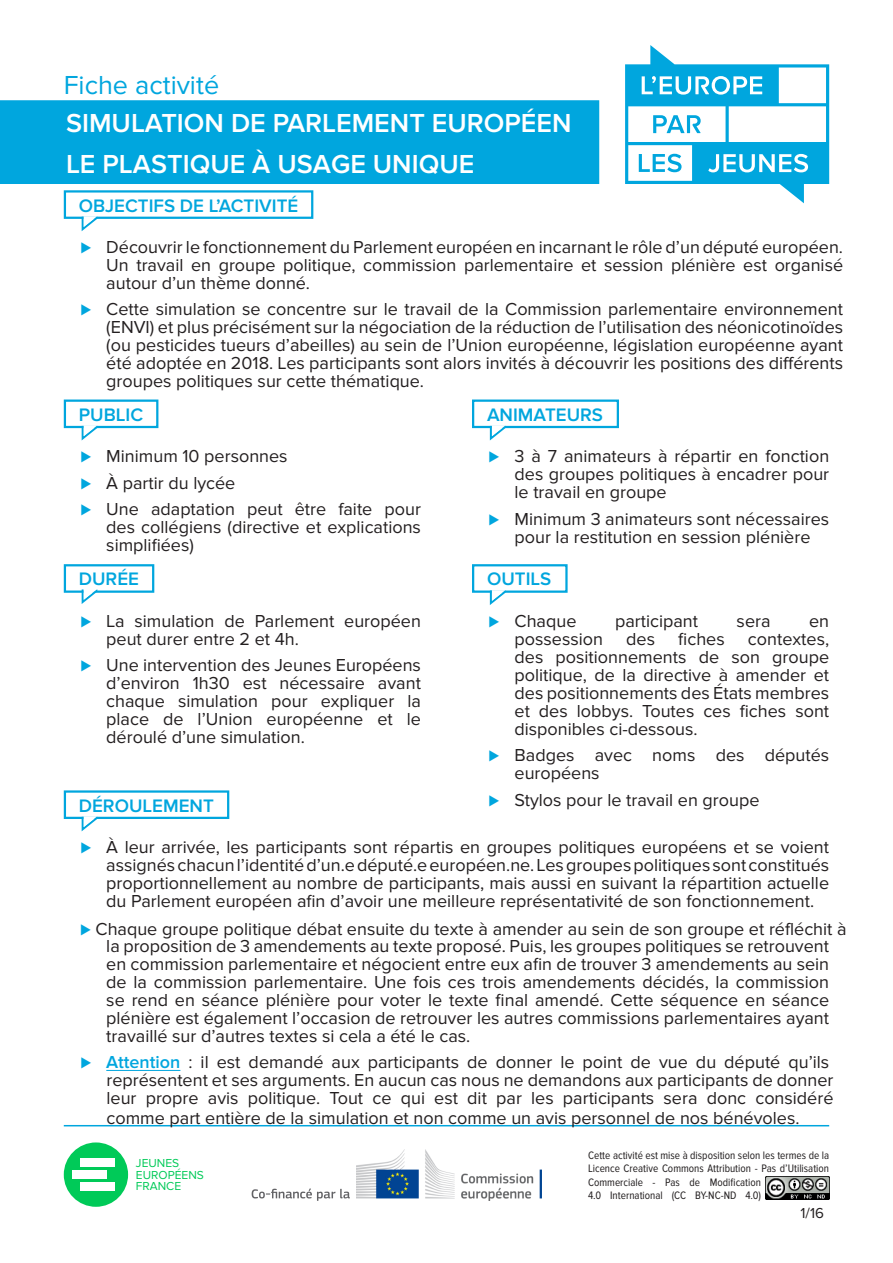
<style>
.page{position:relative;width:893px;height:1263px;background:#fff}
.page>*{position:absolute;margin:0;border:0;box-sizing:border-box;transform-origin:0 0}
.t1{font:600 27px/41px "Proxima Nova";color:#fff}
.t2{font:27px "Proxima Nova";color:#00a6de}
.Style_de_paragraphe{font:600 18.75px "Proxima Nova";color:#00a6de}
.t3{font:18px/18px "Proxima Nova";color:#231f20;text-align:justify}
.t4{font:15px "Proxima Nova A";color:#231f20}
.t5{font:12px/11.9px "Proxima Nova";color:#00ca58}
.Style_de_paragraphe-2{font:11.25px/13.5px "Proxima Nova Cond";color:#231f20}
.s1{color:#00a6de}
.s2{font-weight:600;color:#00a6de}
</style>
<div class="page">
<img style="left:357px;top:1150px;width:185px;height:51px">
<svg style="left:252px;top:1188px;width:98px;height:13px"></svg>
<div style="left:64px;top:1142px;width:64px;height:64px;background:#00ca58;border-radius:50%"></div>
<div style="left:80px;top:1159px;width:35px;height:8px;background:#fff"></div>
<div style="left:72px;top:1170px;width:35px;height:9px;background:#fff"></div>
<div style="left:80px;top:1182px;width:35px;height:8px;background:#fff"></div>
<hr style="left:64px;top:1125px;width:765px;height:1px;background:#00a6de">
<img style="left:765px;top:1177px;width:64px;height:22px">
<div style="left:64px;top:190px;width:249px;height:29px;border:2px solid #00a6de"></div>
<svg style="left:82px;top:216px;width:15px;height:15px"></svg>
<div style="left:64px;top:399px;width:94px;height:29px;border:2px solid #00a6de"></div>
<svg style="left:82px;top:426px;width:15px;height:14px"></svg>
<div style="left:64px;top:564px;width:90px;height:29px;border:2px solid #00a6de"></div>
<svg style="left:82px;top:589px;width:15px;height:15px"></svg>
<div style="left:472px;top:399px;width:147px;height:29px;border:2px solid #00a6de"></div>
<svg style="left:490px;top:426px;width:16px;height:14px"></svg>
<div style="left:472px;top:564px;width:96px;height:29px;border:2px solid #00a6de"></div>
<svg style="left:490px;top:590px;width:16px;height:15px"></svg>
<hr style="left:106px;top:1070px;width:74px;height:1px;background:#00a6de">
<div style="left:64px;top:790px;width:165px;height:29px;border:2px solid #00a6de"></div>
<svg style="left:82px;top:816px;width:15px;height:15px"></svg>
<svg style="left:625px;top:45px;width:204px;height:158px"></svg>
<div style="left:1px;top:101px;width:597px;height:82px;background:#00a6de"></div>
<div style="left:0;top:100px;width:599px;height:84px;border:2px solid #00a6de"></div>
<p class="t2" style="left:64px;top:69px;width:157px">Fiche activité</p>
<p class="t1" style="left:66px;top:103px;width:507px">SIMULATION DE PARLEMENT EUROPÉEN<br>LE PLASTIQUE À USAGE UNIQUE</p>
<p class="Style_de_paragraphe" style="left:79px;top:195px;width:221px">OBJECTIFS DE L’ACTIVITÉ</p>
<p class="t3" style="left:106px;top:238px;width:738px;text-indent:-26px"><span class="s1">⊲</span> Découvrir le fonctionnement du Parlement européen en incarnant le rôle d’un député européen.<br>Un travail en groupe politique, commission parlementaire et session plénière est organisé autour d’un thème donné.</p>
<p class="t3" style="left:106px;top:301px;width:738px;text-indent:-26px"><span class="s1">⊲</span> Cette simulation se concentre sur le travail de la Commission parlementaire environnement (ENVI) et plus précisément sur la négociation de la réduction de l’utilisation des néonicotinoïdes (ou pesticides tueurs d’abeilles) au sein de l’Union européenne, législation européenne ayant été adoptée en 2018. Les participants sont alors invités à découvrir les positions des différents groupes politiques sur cette thématique.</p>
<p class="Style_de_paragraphe" style="left:79px;top:404px;width:66px">PUBLIC</p>
<p class="Style_de_paragraphe" style="left:487px;top:404px;width:118px">ANIMATEURS</p>
<p class="t3" style="left:80px;top:447px;width:209px"><span class="s1">⊲</span> Minimum 10 personnes</p>
<p class="t3" style="left:80px;top:474px;width:157px"><span class="s1">⊲</span> À partir du lycée</p>
<p class="t3" style="left:106px;top:500px;width:316px;text-indent:-26px"><span class="s1">⊲</span> Une adaptation peut être faite pour des collégiens (directive et explications simplifiées)</p>
<p class="t3" style="left:514px;top:447px;width:316px;text-indent:-26px"><span class="s1">⊲</span> 3 à 7 animateurs à répartir en fonction des groupes politiques à encadrer pour le travail en groupe</p>
<p class="t3" style="left:489px;top:510px;width:342px;text-align:center"><span class="s1">⊲</span> Minimum 3 animateurs sont nécessaires pour la restitution en session plénière</p>
<p class="Style_de_paragraphe" style="left:79px;top:568px;width:62px">DURÉE</p>
<p class="Style_de_paragraphe" style="left:487px;top:568px;width:66px">OUTILS</p>
<p class="t3" style="left:106px;top:612px;width:316px;text-indent:-26px"><span class="s1">⊲</span> La simulation de Parlement européen peut durer entre 2 et 4h.</p>
<p class="t3" style="left:106px;top:656px;width:316px;text-indent:-26px"><span class="s1">⊲</span> Une intervention des Jeunes Européens d’environ 1h30 est nécessaire avant chaque simulation pour expliquer la place de l’Union européenne et le déroulé d’une simulation.</p>
<p class="Style_de_paragraphe" style="left:79px;top:795px;width:137px">DÉROULEMENT</p>
<p class="t3" style="left:489px;top:612px;width:89px"><span class="s1">⊲</span> Chaque</p>
<p class="t3" style="left:615px;top:612px;width:85px">participant</p>
<p class="t3" style="left:737px;top:612px;width:35px">sera</p>
<p class="t3" style="left:809px;top:612px;width:22px">en</p>
<p class="t3" style="left:514px;top:630px;width:90px">possession</p>
<p class="t3" style="left:626px;top:630px;width:30px">des</p>
<p class="t3" style="left:678px;top:630px;width:48px">fiches</p>
<p class="t3" style="left:514px;top:630px;width:316px;text-indent:233px">contextes, des positionnements de son groupe politique, de la directive à amender et des positionnements des États membres et des lobbys. Toutes ces fiches sont disponibles ci-dessous.</p>
<p class="t3" style="left:514px;top:746px;width:316px;text-indent:-26px"><span class="s1">⊲</span> Badges avec noms des députés européens</p>
<p class="t3" style="left:489px;top:791px;width:272px"><span class="s1">⊲</span> Stylos pour le travail en groupe</p>
<p class="t3" style="left:106px;top:838px;width:724px;text-indent:-26px"><span class="s1">⊲</span> À leur arrivée, les participants sont répartis en groupes politiques européens et se voient assignés chacun l’identité d’un.e député.e européen.ne. Les groupes politiques sont constitués proportionnellement au nombre de participants, mais aussi en suivant la répartition actuelle du Parlement européen afin d’avoir une meilleure représentativité de son fonctionnement.</p>
<p class="t3" style="left:106px;top:920px;width:742px;text-align:left;text-indent:-26px"><span class="s1">⊲</span> Chaque groupe politique débat ensuite du texte à amender au sein de son groupe et réfléchit à la proposition de 3 amendements au texte proposé. Puis, les groupes politiques se retrouvent en commission parlementaire et négocient entre eux afin de trouver 3 amendements au sein de la commission parlementaire. Une fois ces trois amendements décidés, la commission se rend en séance plénière pour voter le texte final amendé. Cette séquence en séance plénière est également l’occasion de retrouver les autres commissions parlementaires ayant travaillé sur d’autres textes si cela a été le cas.</p>
<p class="t3" style="left:106px;top:1053px;width:728px;line-height:18.5px;text-align:left;text-indent:-26px"><span class="s1">⊲</span> <span class="s2">Attention</span> : il est demandé aux participants de donner le point de vue du député qu’ils représentent et ses arguments. En aucun cas nous ne demandons aux participants de donner leur propre avis politique. Tout ce qui est dit par les participants sera donc considéré comme part entière de la simulation et non comme un avis personnel de nos bénévoles.</p>
<p class="t5" style="left:136px;top:1157px;width:70px">JEUNES<br>EUROPÉENS<br>FRANCE</p>
<p class="Style_de_paragraphe-2" style="left:588px;top:1148px;width:243px">Cette activité est mise à disposition selon les termes de la Licence Creative Commons Attribution - Pas d’Utilisation Commerciale - Pas de Modification<br>4.0 International (CC BY-NC-ND 4.0)</p>
<p class="t4" style="left:800px;top:1205px;width:25px">1/16</p>
</div>
